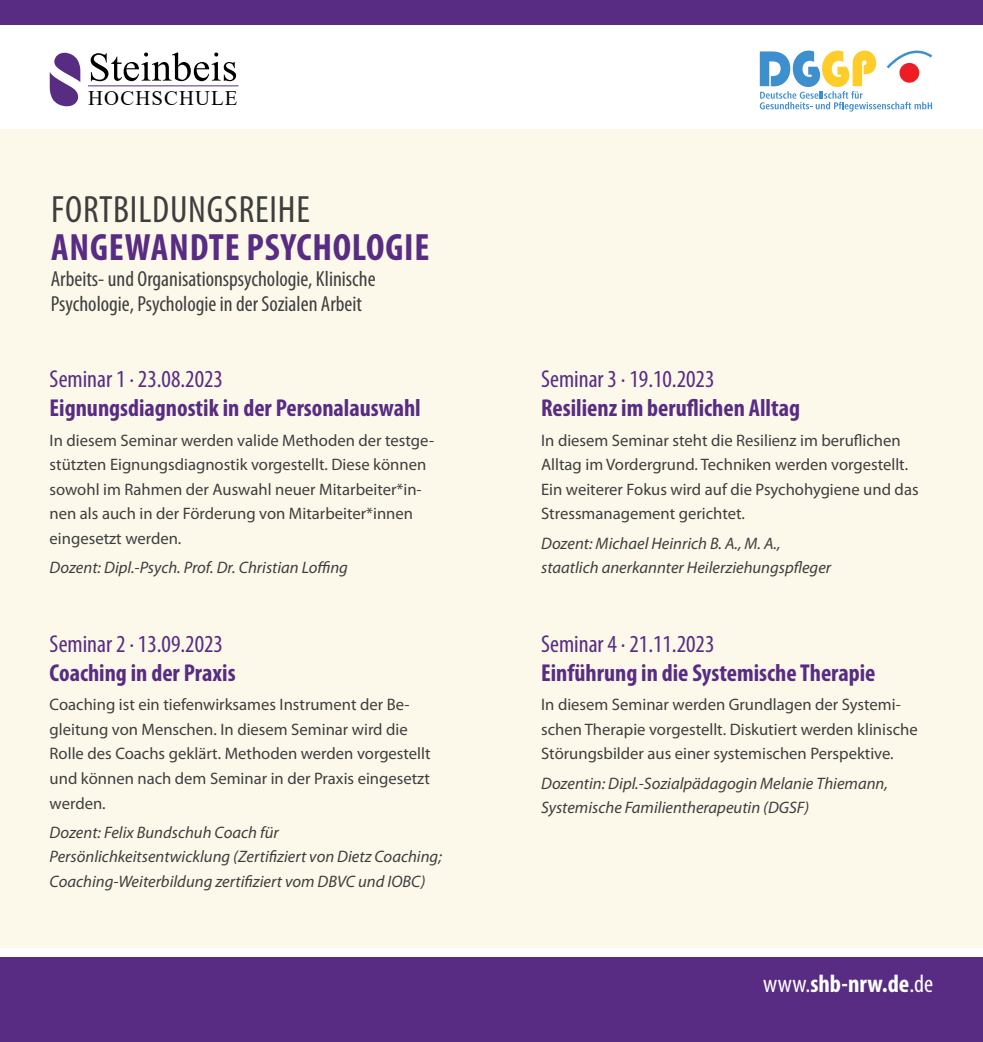
<style>
.page{position:relative;width:983px;height:1042px;background:#fff}
.page>*{position:absolute;margin:0;border:0;box-sizing:border-box;transform-origin:0 0}
.t1{font:700 condensed 38.15px "Myriad Pro";letter-spacing:.02em;color:#582c83}
.t2{font:condensed 38.15px "Myriad Pro";letter-spacing:.02em;color:#3e3e3f}
.t3{font:700 condensed 25.03px "Myriad Pro";color:#fff}
.t4{font:700 condensed 24.5px "Myriad Pro";color:#582c83}
.t5{font:condensed 24.5px "Myriad Pro";color:#582c83}
.t6{font:condensed 21.88px/25.6px "Myriad Pro";color:#3e3e3f}
.t7{font:20.65px "Times New Roman";letter-spacing:.055em;color:#000}
.t8{font:16.62px/24.5px "Myriad Pro";color:#3e3e3f}
.t9{font:italic 16.62px/24.5px "Myriad Pro";color:#3e3e3f}
.s1{font-weight:400}
</style>
<div class="page">
<div style="left:0;top:0;width:982px;height:25px;background:#582c83"></div>
<div style="left:0;top:957px;width:982px;height:85px;background:#582c83"></div>
<div style="left:0;top:129px;width:982px;height:818px;background:#fcf8ea"></div>
<svg style="left:759px;top:50px;width:174px;height:62px"></svg>
<svg style="left:50px;top:53px;width:30px;height:53px"></svg>
<svg style="left:91px;top:53px;width:145px;height:28px"></svg>
<hr style="left:88px;top:86px;width:150px;height:1px;background:#582c83">
<p class="t7" style="left:88px;top:83px;width:151px">HOCHSCHULE</p>
<h1 class="t2" style="left:51px;top:186px;width:260px">FORTBILDUNGSREIHE</h1>
<h1 class="t1" style="left:51px;top:224px;width:379px">ANGEWANDTE PSYCHOLOGIE</h1>
<h3 class="t6" style="left:51px;top:266px;width:326px">Arbeits- und Organisationspsychologie, Klinische<br>Psychologie, Psychologie in der Sozialen Arbeit</h3>
<h3 class="t5" style="left:50px;top:364px;width:175px">Seminar 1 · 23.08.2023</h3>
<h3 class="t4" style="left:50px;top:393px;width:372px">Eignungsdiagnostik in der Personalauswahl</h3>
<p class="t8" style="left:50px;top:427px;width:386px">In diesem Seminar werden valide Methoden der testge&shy;stützten Eignungsdiagnostik vorgestellt. Diese können sowohl im Rahmen der Auswahl neuer Mitarbeiter*in&shy;nen als auch in der Förderung von Mitarbeiter*innen eingesetzt werden.</p>
<p class="t9" style="left:50px;top:555px;width:300px">Dozent: Dipl.-Psych. Prof. Dr. Christian Loffing</p>
<h3 class="t5" style="left:50px;top:629px;width:175px">Seminar 2 · 13.09.2023</h3>
<h3 class="t4" style="left:50px;top:657px;width:187px">Coaching in der Praxis</h3>
<p class="t8" style="left:50px;top:692px;width:382px">Coaching ist ein tiefenwirksames Instrument der Be&shy;gleitung von Menschen. In diesem Seminar wird die Rolle des Coachs geklärt. Methoden werden vorgestellt und können nach dem Seminar in der Praxis eingesetzt werden.</p>
<p class="t9" style="left:50px;top:820px;width:393px">Dozent: Felix Bundschuh Coach für<br>Persönlichkeitsentwicklung (Zertifiziert von Dietz Coaching;<br>Coaching-Weiterbildung zertifiziert vom DBVC und IOBC)</p>
<h3 class="t5" style="left:541px;top:364px;width:175px">Seminar 3 · 19.10.2023</h3>
<h3 class="t4" style="left:541px;top:393px;width:260px">Resilienz im beruflichen Alltag</h3>
<p class="t8" style="left:541px;top:427px;width:379px">In diesem Seminar steht die Resilienz im beruflichen Alltag im Vordergrund. Techniken werden vorgestellt.<br>Ein weiterer Fokus wird auf die Psychohygiene und das Stressmanagement gerichtet.</p>
<p class="t9" style="left:541px;top:530px;width:291px">Dozent: Michael Heinrich B. A., M. A., staatlich anerkannter Heilerziehungspfleger</p>
<h3 class="t5" style="left:541px;top:629px;width:175px">Seminar 4 · 21.11.2023</h3>
<h3 class="t4" style="left:541px;top:657px;width:336px">Einführung in die Systemische Therapie</h3>
<p class="t8" style="left:541px;top:692px;width:378px">In diesem Seminar werden Grundlagen der Systemi&shy;schen Therapie vorgestellt. Diskutiert werden klinische<br>Störungsbilder aus einer systemischen Perspektive.</p>
<p class="t9" style="left:541px;top:771px;width:348px">Dozentin: Dipl.-Sozialpädagogin Melanie Thiemann,<br>Systemische Familientherapeutin (DGSF)</p>
<h2 class="t3" style="left:763px;top:968px;width:172px"><span class="s1">www.</span>shb-nrw.de<span class="s1">.de</span></h2>
</div>
